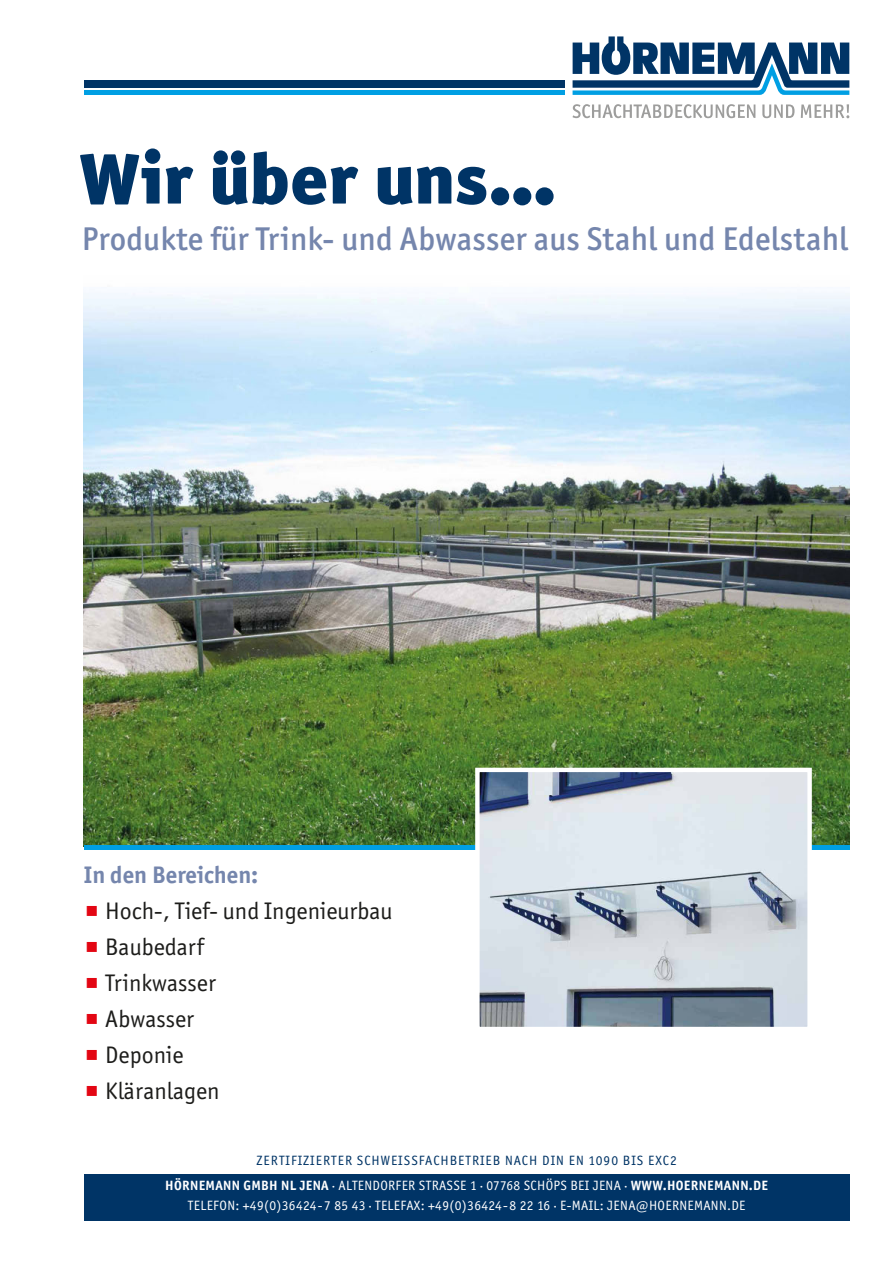
<style>
.page{position:relative;width:893px;height:1263px;background:#fff}
.page>*{position:absolute;margin:0;border:0;box-sizing:border-box;transform-origin:0 0}
.t1{font:900 72px "Officina Sans ITC";color:#003466}
.t2{font:500 33px "Officina Sans ITC";letter-spacing:.005em;color:#7586ad}
.t3{font:24px/36px "Officina Sans ITC Boo";color:#1d1d1b}
.t4{font:700 24px "Officina Sans ITC";color:#7586ad}
.t5{font:13.5px/19.5px "Officina Sans ITC Boo";letter-spacing:.025em;color:#fff;text-align:center}
.t6{font:13.5px "Officina Sans ITC Boo";letter-spacing:.075em;color:#003466}
.s1{font-family:"Officina Sans ITC";font-weight:700}
</style>
<div class="page">
<img style="left:84px;top:292px;width:765px;height:553px">
<div style="left:84px;top:845px;width:765px;height:5px;background:#009fe3"></div>
<div style="left:84px;top:1174px;width:765px;height:46px;background:#003466"></div>
<div style="left:84px;top:80px;width:480px;height:8px;background:#003466"></div>
<div style="left:84px;top:90px;width:480px;height:5px;background:#009fe3"></div>
<svg style="left:573px;top:36px;width:276px;height:59px"></svg>
<svg style="left:572px;top:104px;width:277px;height:14px"></svg>
<img style="left:480px;top:773px;width:327px;height:253px">
<div style="left:475px;top:768px;width:337px;height:263px;border:4px solid #fff"></div>
<h1 class="t1" style="left:80px;top:132px;width:478px">Wir über uns…</h1>
<h2 class="t2" style="left:82px;top:220px;width:768px">Produkte für Trink- und Abwasser aus Stahl und Edelstahl</h2>
<h3 class="t4" style="left:84px;top:860px;width:176px">In den Bereichen:</h3>
<h3 class="t3" style="left:105px;top:893px;width:289px">Hoch-, Tief- und Ingenieurbau<br>Baubedarf<br>Trinkwasser<br>Abwasser<br>Deponie<br>Kläranlagen</h3>
<p class="t6" style="left:257px;top:1153px;width:422px">ZERTIFIZIERTER SCHWEISSFACHBETRIEB NACH DIN EN 1090 BIS EXC2</p>
<p class="t5" style="left:165px;top:1176px;width:604px"><span class="s1">HÖRNEMANN GMBH NL JENA</span> · ALTENDORFER STRASSE 1 · 07768 SCHÖPS BEI JENA · <span class="s1">WWW.HOERNEMANN.DE<br></span>TELEFON: +49(0)36424 - 7 85 43 · TELEFAX: +49(0)36424 - 8 22 16 · E-MAIL: JENA@HOERNEMANN.DE</p>
</div>
